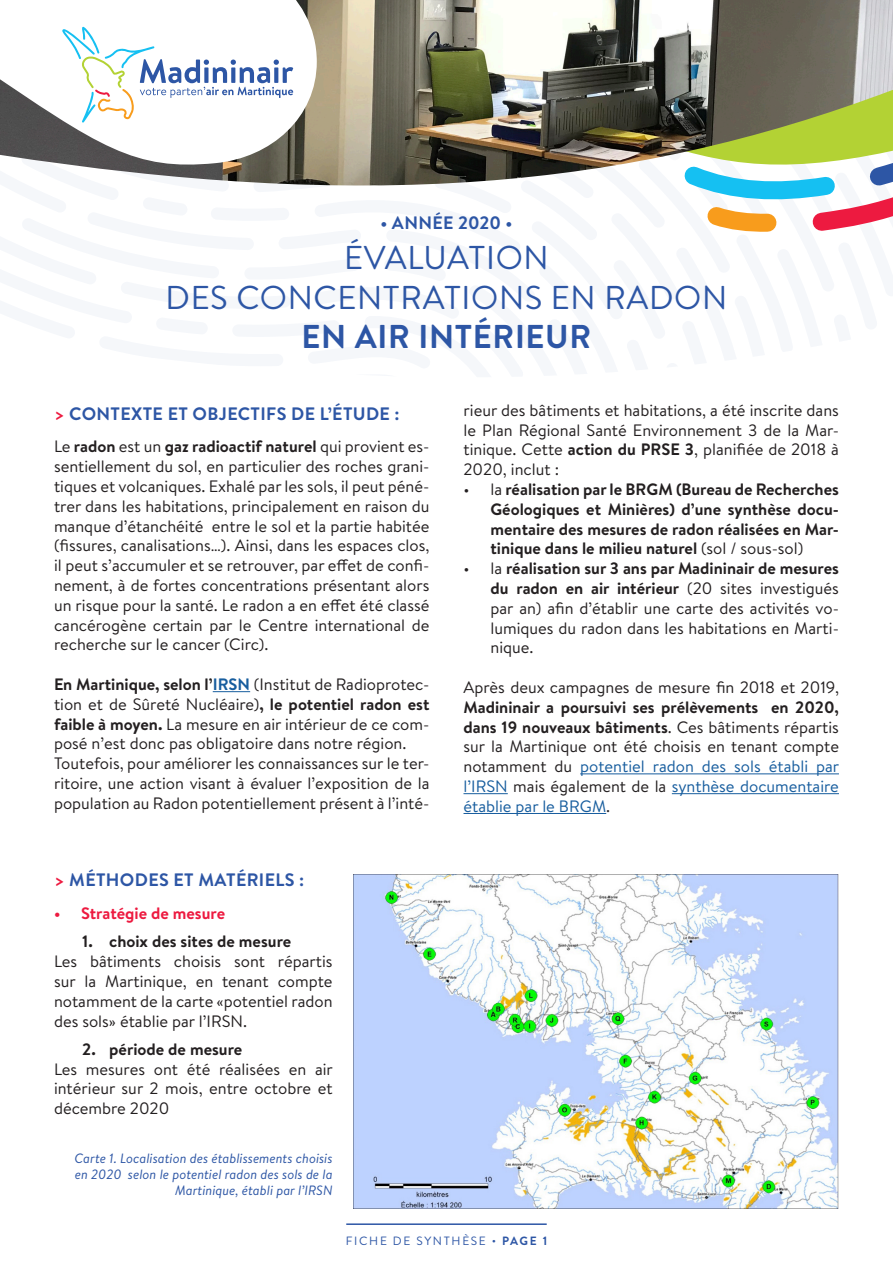
<style>
.page{position:relative;width:893px;height:1263px;background:#fff}
.page>*{position:absolute;margin:0;border:0;box-sizing:border-box;transform-origin:0 0}
.t1{font:33px "Brandon Text";letter-spacing:.02em;color:#2d56a5}
.t2{font:700 33px "Brandon Text";letter-spacing:.02em;color:#2d56a5}
.t3{font:700 18px "Brandon Text";letter-spacing:.02em;color:#2d56a5}
.t4{font:16.5px/19.8px "Brandon Text";color:#231f20;text-align:justify}
.t5{font:700 16.5px/19.8px "Brandon Text";color:#231f20;text-align:justify}
.t6{font:700 16.5px "Brandon Text";color:#ed1a40}
.t7{font:italic 13.5px/16.2px "Brandon Text";color:#2d56a5;text-align:right}
.t8{font:12px "Brandon Text";letter-spacing:.14em;color:#2d56a5}
.s1{color:#ed1a40}
.s2{font-weight:700}
.s3{font-weight:700;color:#175d9e}
.s4{font-weight:400}
.s5{color:#175d9e}
</style>
<div class="page">
<img style="left:121px;top:0;width:772px;height:186px">
<svg style="left:0;top:0;width:317px;height:171px"></svg>
<svg style="left:62px;top:26px;width:232px;height:97px"></svg>
<hr style="left:213px;top:691px;width:37px;height:1px;background:#175d9e">
<hr style="left:580px;top:773px;width:259px;height:1px;background:#175d9e">
<hr style="left:463px;top:793px;width:45px;height:1px;background:#175d9e">
<hr style="left:672px;top:793px;width:167px;height:1px;background:#175d9e">
<hr style="left:463px;top:813px;width:143px;height:1px;background:#175d9e">
<svg style="left:681px;top:140px;width:212px;height:92px"></svg>
<hr style="left:346px;top:1223px;width:201px;height:2px;background:#2d56a5">
<img style="left:354px;top:874px;width:485px;height:335px">
<p class="t3" style="left:380px;top:211px;width:133px">• ANNÉE 2020 •</p>
<p class="t1" style="left:344px;top:235px;width:206px">ÉVALUATION</p>
<p class="t1" style="left:166px;top:275px;width:563px">DES CONCENTRATIONS EN RADON</p>
<p class="t2" style="left:301px;top:314px;width:291px">EN AIR INTÉRIEUR</p>
<p class="t3" style="left:54px;top:401px;width:347px"><span class="s1">&gt;</span> CONTEXTE ET OBJECTIFS DE L’ÉTUDE :</p>
<p class="t4" style="left:54px;top:436px;width:377px">Le <span class="s2">radon</span> est un <span class="s2">gaz radioactif naturel</span> qui provient es&shy;sentiellement du sol, en particulier des roches grani&shy;tiques et volcaniques. Exhalé par les sols, il peut péné&shy;trer dans les habitations, principalement en raison du manque d’étanchéité entre le sol et la partie habitée (fissures, canalisations…). Ainsi, dans les espaces clos, il peut s’accumuler et se retrouver, par effet de confi&shy;nement, à de fortes concentrations présentant alors un risque pour la santé. Le radon a en effet été classé cancérogène certain par le Centre international de recherche sur le cancer (Circ).</p>
<p class="t4" style="left:54px;top:674px;width:377px"><span class="s2">En Martinique, selon l’</span><span class="s3">IRSN</span> (Institut de Radioprotec&shy;tion et de Sûreté Nucléaire)<span class="s2">, le potentiel radon est faible à moyen.</span> La mesure en air intérieur de ce com&shy;posé n’est donc pas obligatoire dans notre région.</p>
<p class="t4" style="left:54px;top:753px;width:377px">Toutefois, pour améliorer les connaissances sur le ter&shy;ritoire, une action visant à évaluer l’exposition de la population au Radon potentiellement présent à l’inté-</p>
<p class="t3" style="left:54px;top:868px;width:252px"><span class="s1">&gt;</span> MÉTHODES ET MATÉRIELS :</p>
<p class="t6" style="left:54px;top:902px;width:173px">• Stratégie de mesure</p>
<p class="t5" style="left:82px;top:931px;width:210px">1. choix des sites de mesure</p>
<p class="t4" style="left:54px;top:951px;width:280px">Les bâtiments choisis sont répartis sur la Martinique, en tenant compte notamment de la carte «potentiel radon des sols» établie par l’IRSN.</p>
<p class="t5" style="left:82px;top:1039px;width:162px">2. période de mesure</p>
<p class="t4" style="left:54px;top:1058px;width:280px">Les mesures ont été réalisées en air intérieur sur 2 mois, entre octobre et décembre 2020</p>
<p class="t7" style="left:75px;top:1150px;width:259px">Carte 1. Localisation des établissements choisis en 2020 selon le potentiel radon des sols de la<br>Martinique, établi par l’IRSN</p>
<p class="t4" style="left:463px;top:400px;width:377px">rieur des bâtiments et habitations, a été inscrite dans le Plan Régional Santé Environnement 3 de la Mar&shy;tinique. Cette <span class="s2">action du PRSE 3</span>, planifiée de 2018 à 2020, inclut :</p>
<p class="t5" style="left:490px;top:479px;width:350px;text-indent:-27px"><span class="s4">• la</span> réalisation par le BRGM (Bureau de Recherches Géologiques et Minières) d’une synthèse docu&shy;mentaire des mesures de radon réalisées en Mar&shy;tinique dans le milieu naturel <span class="s4">(sol / sous-sol)</span></p>
<p class="t4" style="left:490px;top:558px;width:350px;text-indent:-27px">• la <span class="s2">réalisation sur 3 ans par Madininair de mesures du radon en air intérieur</span> (20 sites investigués par an) afin d’établir une carte des activités vo&shy;lumiques du radon dans les habitations en Marti&shy;nique.</p>
<p class="t4" style="left:463px;top:677px;width:377px">Après deux campagnes de mesure fin 2018 et 2019, <span class="s2">Madininair a poursuivi ses prélèvements en 2020, dans 19 nouveaux bâtiments</span>. Ces bâtiments répartis sur la Martinique ont été choisis en tenant compte notamment du <span class="s5">potentiel radon des sols établi par l’IRSN</span> mais également de la <span class="s5">synthèse documentaire établie par le BRGM</span>.</p>
<p class="t8" style="left:346px;top:1233px;width:203px">FICHE DE SYNTHÈSE • <span class="s2">PAGE 1</span></p>
</div>
